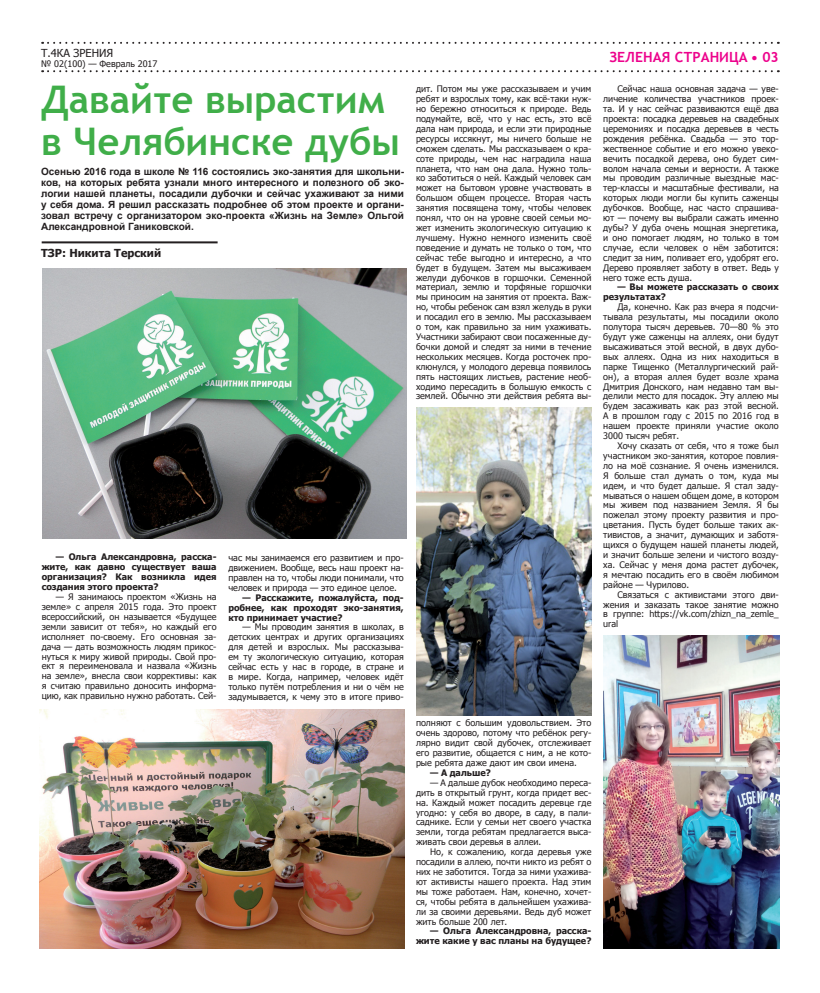
<style>
.page{position:relative;width:820px;height:993px;background:#fff}
.page>*{position:absolute;margin:0;border:0;box-sizing:border-box;transform-origin:0 0}
.t1{font:700 38px/41.8px "Trebuchet MS";color:#40ae49}
.t2{font:700 14px "Trebuchet MS";color:#ed028c}
.t3{font:700 11px "Tahoma";color:#231f20}
.t4{font:11px "Tahoma";color:#231f20}
.t5{font:700 10px/11px "Arial";color:#231f20;text-align:justify}
.t6{font:9px/9.9px "Tahoma";color:#231f20;text-align:justify}
.t7{font:700 9px/9.9px "Tahoma";color:#231f20;text-align:justify}
</style>
<div class="page">
<svg style="left:42px;top:70px;width:729px;height:2px"></svg>
<svg style="left:42px;top:42px;width:729px;height:2px"></svg>
<hr style="left:42px;top:241px;width:175px;height:2px;background:#231f20">
<img style="left:42px;top:268px;width:364px;height:270px">
<img style="left:416px;top:408px;width:175px;height:307px">
<img style="left:39px;top:709px;width:365px;height:239px">
<img style="left:603px;top:635px;width:176px;height:312px">
<p class="t4" style="left:41px;top:45px;width:74px">Т.4КА ЗРЕНИЯ</p>
<p class="t6" style="left:41px;top:58px;width:118px">№ 02(100) — Февраль 2017</p>
<h2 class="t2" style="left:609px;top:48px;width:171px">Зеленая страница • 03</h2>
<h1 class="t1" style="left:41px;top:79px;width:360px">Давайте вырастим в Челябинске дубы</h1>
<p class="t6" style="left:603px;top:84px;width:177px;text-indent:14px">Сейчас наша основная задача — уве&shy;личение количества участников проек&shy;та. И у нас сейчас развиваются ещё два проекта: посадка деревьев на свадебных церемониях и посадка деревьев в честь рождения ребёнка. Свадьба — это тор&shy;жественное событие и его можно увеко&shy;вечить посадкой дерева, оно будет сим&shy;волом начала семьи и верности. А также мы проводим различные выездные мас&shy;тер-классы и масштабные фестивали, на которых люди могли бы купить саженцы дубочков. Вообще, нас часто спрашива&shy;ют — почему вы выбрали сажать именно дубы? У дуба очень мощная энергетика, и оно помогает людям, но только в том случае, если человек о нём заботится: следит за ним, поливает его, удобрят его.<br>Дерево проявляет заботу в ответ. Ведь у него тоже есть душа.</p>
<p class="t7" style="left:603px;top:281px;width:177px;text-indent:14px">— Вы можете рассказать о своих результатах?</p>
<p class="t6" style="left:603px;top:301px;width:177px;text-indent:14px">Да, конечно. Как раз вчера я подсчи&shy;тывала результаты, мы посадили около полутора тысяч деревьев. 70—80 % это будут уже саженцы на аллеях, они будут высаживаться этой весной, в двух дубо&shy;вых аллеях. Одна из них находиться в парке Тищенко (Металлургический рай&shy;он), а вторая аллея будет возле храма Дмитрия Донского, нам недавно там вы&shy;делили место для посадок. Эту аллею мы будем засаживать как раз этой весной.<br>А в прошлом году с 2015 по 2016 год в нашем проекте приняли участие около 3000 тысяч ребят.</p>
<p class="t6" style="left:603px;top:440px;width:177px;text-indent:14px">Хочу сказать от себя, что я тоже был участником эко-занятия, которое повлия&shy;ло на моё сознание. Я очень изменился.<br>Я больше стал думать о том, куда мы идем, и что будет дальше. Я стал заду&shy;мываться о нашем общем доме, в котором мы живем под названием Земля. Я бы пожелал этому проекту развития и про&shy;цветания. Пусть будет больше таких ак&shy;тивистов, а значит, думающих и заботя&shy;щихся о будущем нашей планеты людей, и значит больше зелени и чистого возду&shy;ха. Сейчас у меня дома растет дубочек, я мечтаю посадить его в своём любимом районе — Чурилово.</p>
<p class="t6" style="left:603px;top:588px;width:177px;text-indent:14px">Связаться с активистами этого дви&shy;жения и заказать такое занятие можно в группе: https://vk.com/zhizn_na_zemle_ ural</p>
<p class="t6" style="left:416px;top:84px;width:177px">дит. Потом мы уже рассказываем и учим ребят и взрослых тому, как всё-таки нуж&shy;но бережно относиться к природе. Ведь подумайте, всё, что у нас есть, это всё дала нам природа, и если эти природные ресурсы иссякнут, мы ничего больше не сможем сделать. Мы рассказываем о кра&shy;соте природы, чем нас наградила наша планета, что нам она дала. Нужно толь&shy;ко заботиться о ней. Каждый человек сам может на бытовом уровне участвовать в большом общем процессе. Вторая часть занятия посвящена тому, чтобы человек понял, что он на уровне своей семьи мо&shy;жет изменить экологическую ситуацию к лучшему. Нужно немного изменить своё поведение и думать не только о том, что сейчас тебе выгодно и интересно, а что будет в будущем. Затем мы высаживаем желуди дубочков в горшочки. Семенной материал, землю и торфяные горшочки мы приносим на занятия от проекта. Важ&shy;но, чтобы ребенок сам взял желудь в руки и посадил его в землю. Мы рассказываем о том, как правильно за ним ухаживать.<br>Участники забирают свои посаженные ду&shy;бочки домой и следят за ними в течение нескольких месяцев. Когда росточек про&shy;клюнулся, у молодого деревца появилось пять настоящих листьев, растение необ&shy;ходимо пересадить в большую емкость с землей. Обычно эти действия ребята вы-</p>
<p class="t5" style="left:41px;top:166px;width:364px">Осенью 2016 года в школе № 116 состоялись эко-занятия для школьни&shy;ков, на которых ребята узнали много интересного и полезного об эко&shy;логии нашей планеты, посадили дубочки и сейчас ухаживают за ними у себя дома. Я решил рассказать подробнее об этом проекте и органи&shy;зовал встречу с организатором эко-проекта «Жизнь на Земле» Ольгой Александровной Ганиковской.</p>
<p class="t3" style="left:41px;top:245px;width:122px">ТЗР: Никита Терский</p>
<p class="t7" style="left:42px;top:551px;width:176px;text-indent:14px">— Ольга Александровна, расска&shy;жите, как давно существует ваша организация? Как возникла идея создания этого проекта?</p>
<p class="t6" style="left:42px;top:591px;width:176px;text-indent:14px">— Я занимаюсь проектом «Жизнь на земле» с апреля 2015 года. Это проект всероссийский, он называется «Будущее земли зависит от тебя», но каждый его исполняет по-своему. Его основная за&shy;дача — дать возможность людям прикос&shy;нуться к миру живой природы. Свой про&shy;ект я переименовала и назвала «Жизнь на земле», внесла свои коррективы: как я считаю правильно доносить информа&shy;цию, как правильно нужно работать. Сей-</p>
<p class="t6" style="left:228px;top:552px;width:177px">час мы занимаемся его развитием и про&shy;движением. Вообще, весь наш проект на&shy;правлен на то, чтобы люди понимали, что человек и природа — это единое целое.</p>
<p class="t7" style="left:228px;top:591px;width:177px;text-indent:14px">— Расскажите, пожалуйста, под&shy;робнее, как проходят эко-занятия, кто принимает участие?</p>
<p class="t6" style="left:228px;top:621px;width:177px;text-indent:14px">— Мы проводим занятия в школах, в детских центрах и других организациях для детей и взрослых. Мы рассказыва&shy;ем ту экологическую ситуацию, которая сейчас есть у нас в городе, в стране и в мире. Когда, например, человек идёт только путём потребления и ни о чём не задумывается, к чему это в итоге приво-</p>
<p class="t6" style="left:416px;top:717px;width:177px">полняют с большим удовольствием. Это очень здорово, потому что ребёнок регу&shy;лярно видит свой дубочек, отслеживает его развитие, общается с ним, а не кото&shy;рые ребята даже дают им свои имена.</p>
<p class="t7" style="left:430px;top:766px;width:62px">— А дальше?</p>
<p class="t6" style="left:416px;top:777px;width:177px;text-indent:14px">— А дальше дубок необходимо переса&shy;дить в открытый грунт, когда придет вес&shy;на. Каждый может посадить деревце где угодно: у себя во дворе, в саду, в пали&shy;саднике. Если у семьи нет своего участка земли, тогда ребятам предлагается выса&shy;живать свои деревья в аллеи.</p>
<p class="t6" style="left:416px;top:846px;width:177px;text-indent:14px">Но, к сожалению, когда деревья уже посадили в аллею, почти никто из ребят о них не заботится. Тогда за ними ухажива&shy;ют активисты нашего проекта. Над этим мы тоже работаем. Нам, конечно, хочет&shy;ся, чтобы ребята в дальнейшем ухажива&shy;ли за своими деревьями. Ведь дуб может жить больше 200 лет.</p>
<p class="t7" style="left:416px;top:925px;width:177px;text-align:right">— Ольга Александровна, расска&shy;жите какие у вас планы на будущее?</p>
</div>
